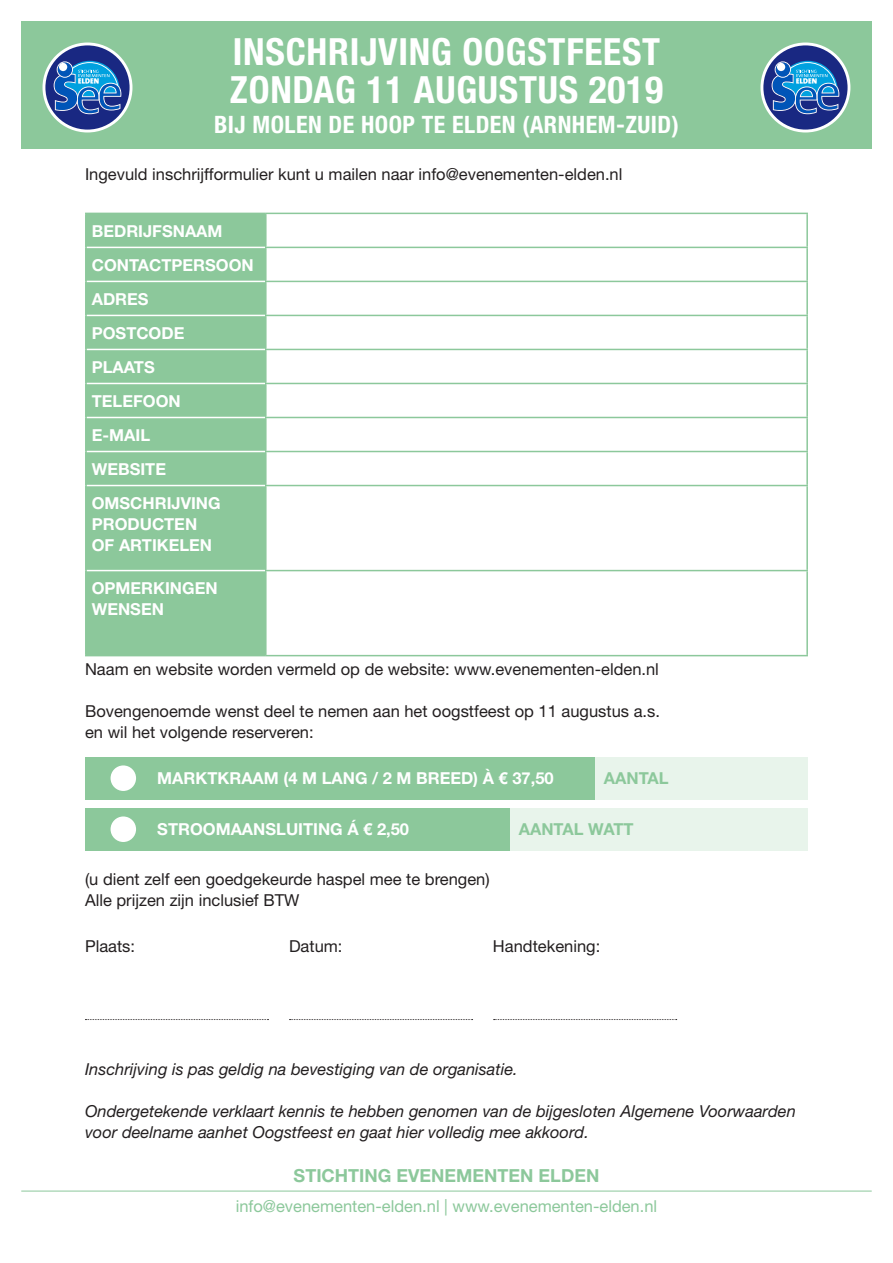
<style>
.page{position:relative;width:893px;height:1263px;background:#fff}
.page>*{position:absolute;margin:0;border:0;box-sizing:border-box;transform-origin:0 0}
.t1{font:700 condensed 37.5px "Helvetica Neue LT Std";letter-spacing:.02em;color:#fff}
.t2{font:700 condensed 24px "Helvetica Neue LT Std";letter-spacing:.02em;color:#fff}
.t3{font:700 18px "Helvetica Neue LT Std";color:#8cc89b}
.t4{font:16.5px/21px "Helvetica Neue LT Std";color:#231f20}
.t5{font:italic 16.5px/21px "Helvetica Neue LT Std";color:#231f20}
.t6{font:700 16.5px/21px "Helvetica Neue LT Std";color:#fff}
.t7{font:16.5px "Helvetica Neue LT Std";color:#8cc89b}
.t8{font:700 16.5px "Helvetica Neue LT Std";color:#8cc89b}
</style>
<div class="page">
<div style="left:21px;top:21px;width:851px;height:128px;background:#8cc89b"></div>
<div style="left:87px;top:214px;width:178px;height:441px;background:#8cc89b"></div>
<hr style="left:87px;top:247px;width:178px;height:1px;background:#fff">
<hr style="left:87px;top:281px;width:178px;height:1px;background:#fff">
<hr style="left:87px;top:315px;width:178px;height:1px;background:#fff">
<hr style="left:87px;top:349px;width:178px;height:1px;background:#fff">
<hr style="left:87px;top:383px;width:178px;height:1px;background:#fff">
<hr style="left:87px;top:417px;width:178px;height:1px;background:#fff">
<hr style="left:87px;top:451px;width:178px;height:1px;background:#fff">
<hr style="left:87px;top:485px;width:178px;height:1px;background:#fff">
<hr style="left:87px;top:570px;width:178px;height:1px;background:#fff">
<hr style="left:85px;top:213px;width:181px;height:1px;background:#8cc89b">
<hr style="left:85px;top:214px;width:2px;height:33px;background:#8cc89b">
<hr style="left:85px;top:247px;width:2px;height:34px;background:#8cc89b">
<hr style="left:85px;top:281px;width:2px;height:34px;background:#8cc89b">
<hr style="left:85px;top:315px;width:2px;height:34px;background:#8cc89b">
<hr style="left:85px;top:349px;width:2px;height:34px;background:#8cc89b">
<hr style="left:85px;top:383px;width:2px;height:34px;background:#8cc89b">
<hr style="left:85px;top:417px;width:2px;height:34px;background:#8cc89b">
<hr style="left:85px;top:451px;width:2px;height:34px;background:#8cc89b">
<hr style="left:85px;top:485px;width:2px;height:86px;background:#8cc89b">
<hr style="left:85px;top:571px;width:2px;height:84px;background:#8cc89b">
<hr style="left:85px;top:655px;width:181px;height:1px;background:#8cc89b">
<hr style="left:266px;top:213px;width:542px;height:1px;background:#8cc89b">
<hr style="left:265px;top:214px;width:2px;height:33px;background:#8cc89b">
<hr style="left:806px;top:214px;width:2px;height:33px;background:#8cc89b">
<hr style="left:265px;top:247px;width:543px;height:1px;background:#8cc89b">
<hr style="left:265px;top:248px;width:2px;height:33px;background:#8cc89b">
<hr style="left:806px;top:248px;width:2px;height:33px;background:#8cc89b">
<hr style="left:265px;top:281px;width:543px;height:1px;background:#8cc89b">
<hr style="left:265px;top:282px;width:2px;height:33px;background:#8cc89b">
<hr style="left:806px;top:282px;width:2px;height:33px;background:#8cc89b">
<hr style="left:265px;top:315px;width:543px;height:1px;background:#8cc89b">
<hr style="left:265px;top:316px;width:2px;height:33px;background:#8cc89b">
<hr style="left:806px;top:316px;width:2px;height:33px;background:#8cc89b">
<hr style="left:265px;top:349px;width:543px;height:1px;background:#8cc89b">
<hr style="left:265px;top:350px;width:2px;height:33px;background:#8cc89b">
<hr style="left:806px;top:350px;width:2px;height:33px;background:#8cc89b">
<hr style="left:265px;top:383px;width:543px;height:1px;background:#8cc89b">
<hr style="left:265px;top:384px;width:2px;height:33px;background:#8cc89b">
<hr style="left:806px;top:384px;width:2px;height:33px;background:#8cc89b">
<hr style="left:265px;top:417px;width:543px;height:1px;background:#8cc89b">
<hr style="left:265px;top:418px;width:2px;height:33px;background:#8cc89b">
<hr style="left:806px;top:418px;width:2px;height:33px;background:#8cc89b">
<hr style="left:265px;top:451px;width:543px;height:1px;background:#8cc89b">
<hr style="left:265px;top:452px;width:2px;height:33px;background:#8cc89b">
<hr style="left:806px;top:452px;width:2px;height:33px;background:#8cc89b">
<hr style="left:265px;top:485px;width:543px;height:1px;background:#8cc89b">
<hr style="left:265px;top:486px;width:2px;height:84px;background:#8cc89b">
<hr style="left:806px;top:486px;width:2px;height:84px;background:#8cc89b">
<hr style="left:265px;top:570px;width:543px;height:1px;background:#8cc89b">
<hr style="left:265px;top:571px;width:2px;height:84px;background:#8cc89b">
<hr style="left:806px;top:571px;width:2px;height:84px;background:#8cc89b">
<hr style="left:266px;top:655px;width:542px;height:1px;background:#8cc89b">
<svg style="left:44px;top:44px;width:87px;height:87px;background:#323f8f"></svg>
<svg style="left:54px;top:61px;width:67px;height:53px;background:#367bbf"></svg>
<div style="left:43px;top:43px;width:89px;height:89px;border:3px solid #fff;border-radius:50%"></div>
<svg style="left:762px;top:44px;width:87px;height:87px;background:#324090"></svg>
<svg style="left:772px;top:61px;width:67px;height:53px;background:#367bbf"></svg>
<div style="left:760px;top:43px;width:90px;height:89px;border:3px solid #fff;border-radius:50%"></div>
<svg style="left:85px;top:1019px;width:183px;height:1px"></svg>
<svg style="left:290px;top:1019px;width:183px;height:1px"></svg>
<svg style="left:494px;top:1019px;width:183px;height:1px"></svg>
<div style="left:85px;top:757px;width:510px;height:42px;background:#8cc89b"></div>
<div style="left:111px;top:765px;width:25px;height:26px;background:#fff;border-radius:50%"></div>
<div style="left:595px;top:757px;width:213px;height:42px;background:#e8f4eb"></div>
<div style="left:85px;top:808px;width:425px;height:42px;background:#8cc89b"></div>
<div style="left:111px;top:816px;width:25px;height:26px;background:#fff;border-radius:50%"></div>
<div style="left:510px;top:808px;width:298px;height:42px;background:#e8f4eb"></div>
<hr style="left:21px;top:1191px;width:851px;height:1px;background:#8cc89b">
<p class="t1" style="left:233px;top:29px;width:429px">INSCHRIJVING OOGSTFEEST</p>
<p class="t1" style="left:230px;top:67px;width:435px">ZONDAG 11 AUGUSTUS 2019</p>
<p class="t2" style="left:214px;top:109px;width:466px">BIJ MOLEN DE HOOP TE ELDEN (ARNHEM-ZUID)</p>
<p class="t4" style="left:85px;top:164px;width:539px">Ingevuld inschrijfformulier kunt u mailen naar info@evenementen-elden.nl</p>
<p class="t6" style="left:92px;top:220px;width:132px">BEDRIJFSNAAM</p>
<p class="t6" style="left:92px;top:254px;width:163px">CONTACTPERSOON</p>
<p class="t6" style="left:92px;top:288px;width:58px">ADRES</p>
<p class="t6" style="left:92px;top:322px;width:94px">POSTCODE</p>
<p class="t6" style="left:92px;top:356px;width:64px">PLAATS</p>
<p class="t6" style="left:92px;top:390px;width:90px">TELEFOON</p>
<p class="t6" style="left:92px;top:424px;width:60px">E-MAIL</p>
<p class="t6" style="left:92px;top:458px;width:76px">WEBSITE</p>
<p class="t6" style="left:92px;top:493px;width:130px">OMSCHRIJVING<br>PRODUCTEN</p>
<p class="t6" style="left:92px;top:535px;width:122px">OF ARTIKELEN</p>
<p class="t6" style="left:92px;top:578px;width:127px">OPMERKINGEN<br>WENSEN</p>
<p class="t4" style="left:85px;top:658px;width:575px">Naam en website worden vermeld op de website: www.evenementen-elden.nl</p>
<p class="t4" style="left:85px;top:700px;width:576px">Bovengenoemde wenst deel te nemen aan het oogstfeest op 11 augustus a.s. en wil het volgende reserveren:</p>
<p class="t6" style="left:157px;top:767px;width:398px">MARKTKRAAM (4 M LANG / 2 M BREED) À € 37,50</p>
<p class="t8" style="left:604px;top:768px;width:66px">AANTAL</p>
<p class="t6" style="left:157px;top:818px;width:253px">STROOMAANSLUITING Á € 2,50</p>
<p class="t8" style="left:519px;top:819px;width:116px">AANTAL WATT</p>
<p class="t4" style="left:85px;top:868px;width:406px">(u dient zelf een goedgekeurde haspel mee te brengen)</p>
<p class="t4" style="left:85px;top:889px;width:216px">Alle prijzen zijn inclusief BTW</p>
<p class="t4" style="left:85px;top:935px;width:52px">Plaats:</p>
<p class="t4" style="left:289px;top:935px;width:55px">Datum:</p>
<p class="t4" style="left:493px;top:935px;width:109px">Handtekening:</p>
<p class="t5" style="left:85px;top:1058px;width:434px">Inschrijving is pas geldig na bevestiging van de organisatie.</p>
<p class="t5" style="left:85px;top:1100px;width:712px">Ondergetekende verklaart kennis te hebben genomen van de bijgesloten Algemene Voorwaarden voor deelname aanhet Oogstfeest en gaat hier volledig mee akkoord.</p>
<p class="t3" style="left:294px;top:1165px;width:307px">STICHTING EVENEMENTEN ELDEN</p>
<p class="t7" style="left:236px;top:1196px;width:423px">info@evenementen-elden.nl | www.evenementen-elden.nl</p>
</div>
